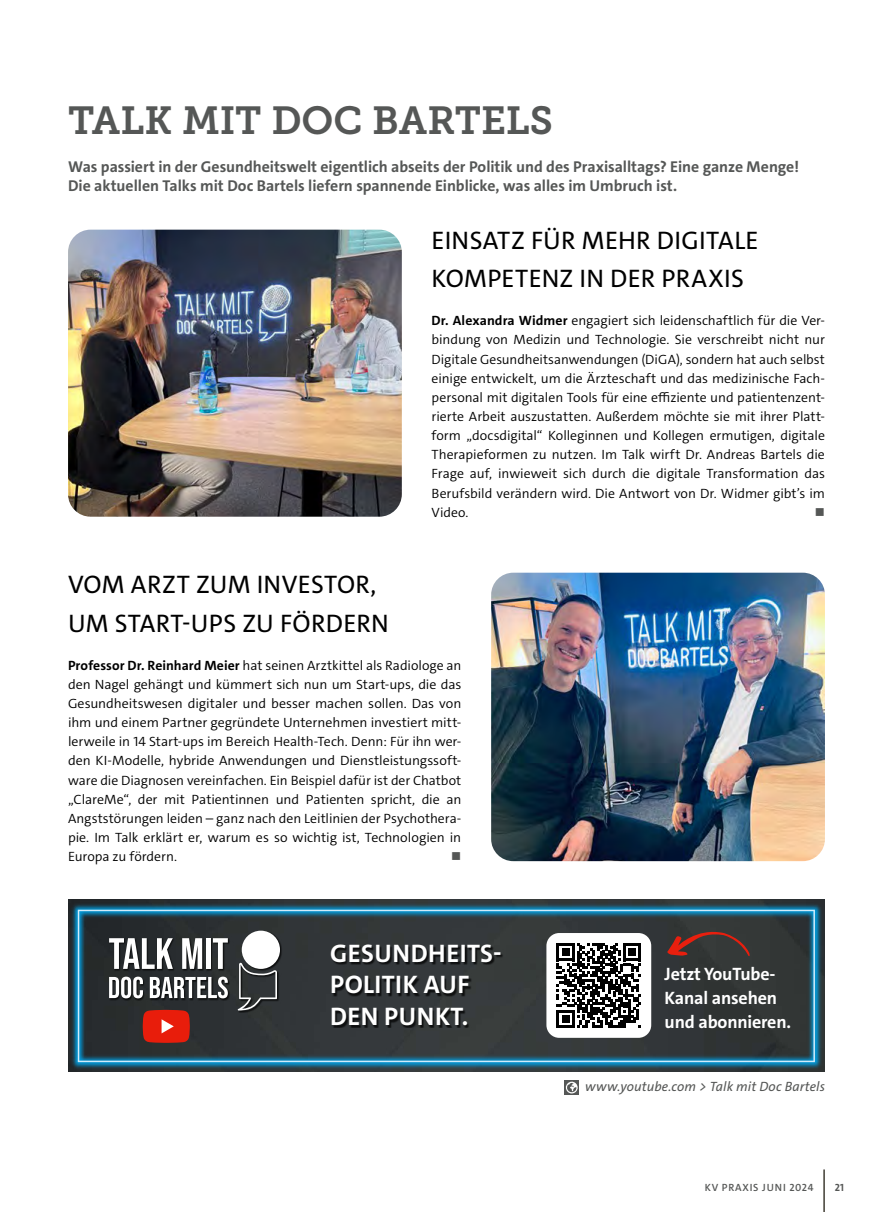
<style>
.page{position:relative;width:893px;height:1212px;background:#fff}
.page>*{position:absolute;margin:0;border:0;box-sizing:border-box;transform-origin:0 0}
.t1{font:39px "Museo Slab 700";letter-spacing:-.005em;color:#555756}
.t2{font:25.5px/38.2px "The Sans";letter-spacing:.01em;color:#000}
.t3{font:700 25.5px/31.5px "The Sans";letter-spacing:.015em;color:#fff}
.t4{font:700 18px/24px "The Sans";letter-spacing:-.01em;color:#fff}
.t5{font:700 15.75px/19.2px "The Sans";color:#555756}
.t6{font:300 13.5px/19.2px "The Sans";color:#000;text-align:justify}
.t7{font:italic 13.5px "The Sans";letter-spacing:.005em;color:#555756}
.t8{font:13.5px "Wingdings";color:#555756}
.t9{font:600 10.5px "The Sans";letter-spacing:.075em;color:#555756}
.t10{font:700 10.5px "The Sans";color:#555756}
.s1{font-weight:700}
</style>
<div class="page">
<hr style="left:823px;top:1169px;width:2px;height:43px;background:#100d00">
<img style="left:491px;top:573px;width:334px;height:288px">
<img style="left:68px;top:230px;width:334px;height:287px">
<img style="left:68px;top:899px;width:757px;height:173px">
<svg style="left:564px;top:1080px;width:15px;height:15px"></svg>
<svg style="left:566px;top:1081px;width:12px;height:12px"></svg>
<svg style="left:78px;top:910px;width:737px;height:152px;background:#323e44"></svg>
<div style="left:546px;top:933px;width:105px;height:105px;background:#fff;border-radius:13px"></div>
<svg style="left:557px;top:943px;width:84px;height:84px"></svg>
<svg style="left:667px;top:927px;width:84px;height:30px;background:#513330"></svg>
<svg style="left:143px;top:1012px;width:47px;height:31px"></svg>
<div style="left:109px;top:931px;width:173px;height:81px;background:#000;opacity:.75"></div>
<div style="left:242px;top:931px;width:38px;height:38px;background:#fff;border-radius:50%"></div>
<svg style="left:238px;top:963px;width:39px;height:47px;background:#56595a"></svg>
<svg style="left:109px;top:938px;width:64px;height:31px"></svg>
<svg style="left:182px;top:938px;width:20px;height:31px"></svg>
<div style="left:206px;top:938px;width:5px;height:31px;background:#fff"></div>
<svg style="left:213px;top:938px;width:15px;height:31px"></svg>
<svg style="left:109px;top:976px;width:34px;height:22px"></svg>
<svg style="left:150px;top:976px;width:78px;height:22px"></svg>
<h1 class="t1" style="left:68px;top:98px;width:486px">TALK MIT DOC BARTELS</h1>
<p class="t5" style="left:68px;top:157px;width:733px">Was passiert in der Gesundheitswelt eigentlich abseits der Politik und des Praxisalltags? Eine ganze Menge!<br>Die aktuellen Talks mit Doc Bartels liefern spannende Einblicke, was alles im Umbruch ist.</p>
<h2 class="t2" style="left:432px;top:221px;width:329px">EINSATZ FÜR MEHR DIGITALE<br>KOMPETENZ IN DER PRAXIS</h2>
<p class="t6" style="left:432px;top:311px;width:395px"><span class="s1">Dr. Alexandra Widmer</span> engagiert sich leidenschaftlich für die Ver&shy;bindung von Medizin und Technologie. Sie verschreibt nicht nur Digitale Gesundheitsanwendungen (DiGA), sondern hat auch selbst einige entwickelt, um die Ärzteschaft und das medizinische Fach&shy;personal mit digitalen Tools für eine effiziente und patientenzent&shy;rierte Arbeit auszustatten. Außerdem möchte sie mit ihrer Platt&shy;form „docsdigital“ Kolleginnen und Kollegen ermutigen, digitale Therapieformen zu nutzen. Im Talk wirft Dr. Andreas Bartels die Frage auf, inwieweit sich durch die digitale Transformation das Berufsbild verändern wird. Die Antwort von Dr. Widmer gibt’s im Video.</p>
<p class="t8" style="left:815px;top:504px;width:12px">■</p>
<h2 class="t2" style="left:68px;top:566px;width:322px">VOM ARZT ZUM INVESTOR,<br>UM START-UPS ZU FÖRDERN</h2>
<p class="t6" style="left:68px;top:656px;width:395px"><span class="s1">Professor Dr. Reinhard Meier</span> hat seinen Arztkittel als Radiologe an den Nagel gehängt und kümmert sich nun um Start-ups, die das Gesundheitswesen digitaler und besser machen sollen. Das von ihm und einem Partner gegründete Unternehmen investiert mitt&shy;lerweile in 14 Start-ups im Bereich Health-Tech. Denn: Für ihn wer&shy;den KI-Modelle, hybride Anwendungen und Dienstleistungssoft&shy;ware die Diagnosen vereinfachen. Ein Beispiel dafür ist der Chatbot „ClareMe“, der mit Patientinnen und Patienten spricht, die an Angststörungen leiden – ganz nach den Leitlinien der Psychothera&shy;pie. Im Talk erklärt er, warum es so wichtig ist, Technologien in Europa zu fördern.</p>
<p class="t8" style="left:451px;top:849px;width:12px">■</p>
<h2 class="t3" style="left:330px;top:938px;width:173px">GESUNDHEITS-<br>POLITIK AUF<br>DEN PUNKT.</h2>
<h3 class="t4" style="left:665px;top:962px;width:128px">Jetzt YouTube-<br>Kanal ansehen und abonnieren.</h3>
<p class="t7" style="left:585px;top:1077px;width:241px">www.youtube.com &gt; Talk mit Doc Bartels</p>
<p class="t9" style="left:705px;top:1180px;width:110px">KV PRAXIS JUNI 2024</p>
<p class="t10" style="left:835px;top:1180px;width:11px">21</p>
</div>
